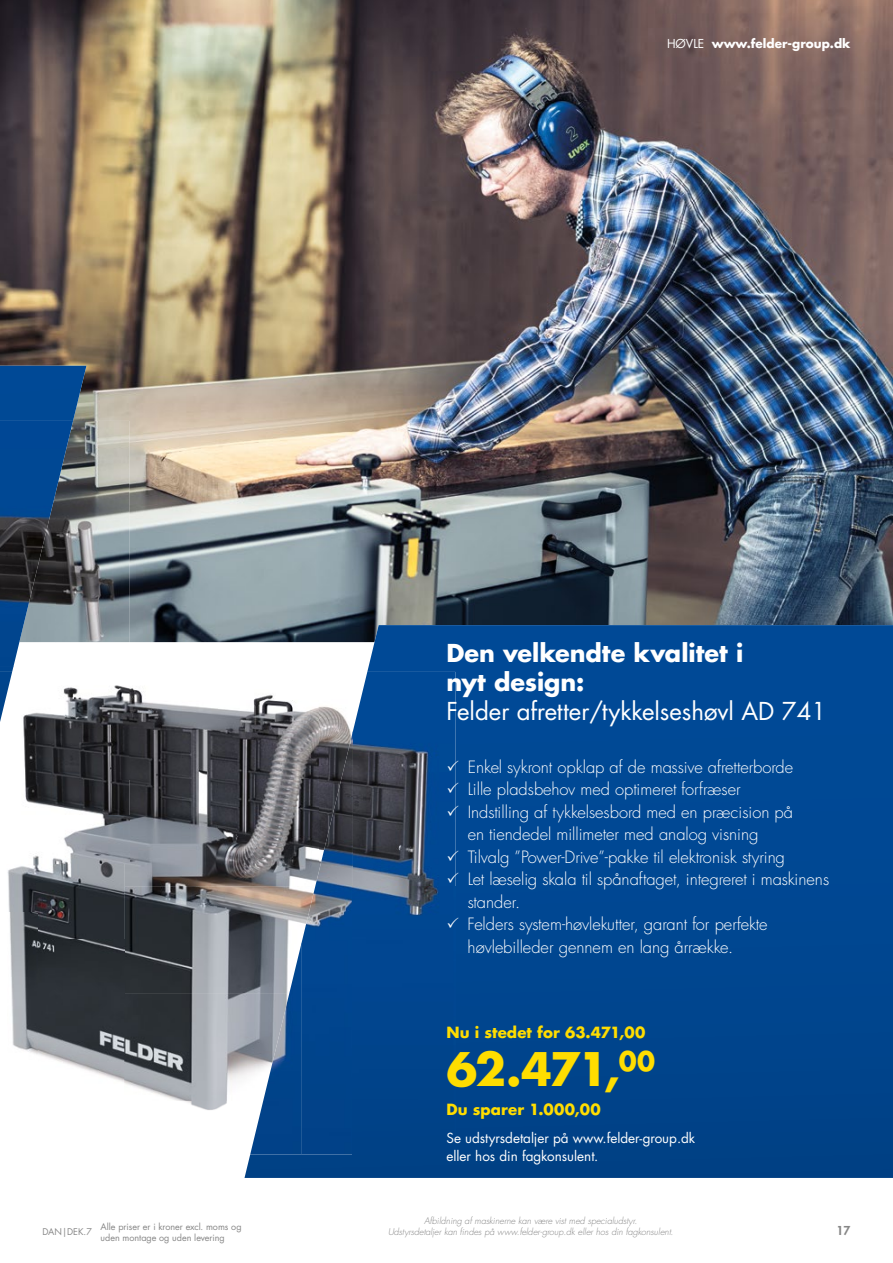
<style>
.page{position:relative;width:893px;height:1263px;background:#fff}
.page>*{position:absolute;margin:0;border:0;box-sizing:border-box;transform-origin:0 0}
.t1{font:700 45px "Futura OT";color:#fd0}
.t2{font:24px "Futura OT";color:#fff}
.t3{font:700 24px/28.8px "Futura OT";color:#fff}
.t4{font:300 16.5px/22.5px "Futura OT";color:#fff}
.t5{font:700 15px "Futura OT";letter-spacing:.005em;color:#fd0}
.t6{font:13.5px/18px "Futura OT";color:#fff}
.t7{font:700 12px "Futura OT";color:#fff}
.t8{font:600 12px "Futura OT";color:#878787}
.t9{font:italic 300 9px/11.2px "Futura OT";color:#878787;text-align:center}
.t10{font:9px/10.8px "Futura OT";color:#878787}
.s1{font-weight:400}
</style>
<div class="page">
<img style="left:0;top:0;width:893px;height:642px">
<svg style="left:0;top:366px;width:86px;height:55px;background:#0a4d93"></svg>
<img style="left:10px;top:940px;width:28px;height:114px">
<img style="left:73px;top:421px;width:56px;height:221px">
<img style="left:0;top:421px;width:73px;height:246px">
<svg style="left:0;top:667px;width:13px;height:5px"></svg>
<svg style="left:244px;top:625px;width:649px;height:553px;background:#044891"></svg>
<img style="left:129px;top:672px;width:190px;height:107px">
<img style="left:319px;top:672px;width:34px;height:59px">
<img style="left:125px;top:779px;width:176px;height:107px">
<img style="left:7px;top:863px;width:118px;height:77px">
<img style="left:124px;top:886px;width:177px;height:107px">
<img style="left:38px;top:940px;width:87px;height:142px">
<img style="left:124px;top:993px;width:126px;height:108px">
<img style="left:185px;top:1101px;width:65px;height:53px">
<img style="left:23px;top:685px;width:106px;height:178px">
<img style="left:0;top:672px;width:12px;height:50px">
<img style="left:353px;top:672px;width:102px;height:482px">
<img style="left:301px;top:731px;width:52px;height:423px">
<img style="left:250px;top:943px;width:52px;height:211px">
<p class="t7" style="left:667px;top:34px;width:185px"><span class="s1">HØVLE</span> www.felder-group.dk</p>
<p class="t10" style="left:43px;top:1226px;width:51px">DAN|DEK.7</p>
<p class="t10" style="left:101px;top:1221px;width:143px">Alle priser er i kroner excl. moms og uden montage og uden levering</p>
<h2 class="t3" style="left:446px;top:637px;width:298px">Den velkendte kvalitet i nyt design:</h2>
<h2 class="t2" style="left:446px;top:695px;width:381px">Felder afretter/tykkelseshøvl AD 741</h2>
<p class="t4" style="left:446px;top:755px;width:348px">✓ Enkel sykront opklap af de massive afretterborde</p>
<p class="t4" style="left:446px;top:778px;width:296px">✓ Lille pladsbehov med optimeret forfræser</p>
<p class="t4" style="left:468px;top:800px;width:327px;text-indent:-21px">✓ Indstilling af tykkelsesbord med en præcision på en tiendedel millimeter med analog visning</p>
<p class="t4" style="left:446px;top:845px;width:340px">✓ Tilvalg ”Power-Drive”-pakke til elektronisk styring</p>
<p class="t4" style="left:468px;top:868px;width:363px;text-indent:-21px">✓ Let læselig skala til spånaftaget, integreret i maskinens stander.</p>
<p class="t4" style="left:468px;top:913px;width:302px;text-indent:-21px">✓ Felders system-høvlekutter, garant for perfekte høvlebilleder gennem en lang årrække.</p>
<p class="t5" style="left:446px;top:1021px;width:200px">Nu i stedet for 63.471,00</p>
<h1 class="t1" style="left:446px;top:1036px;width:210px">62.471,<sup>00</sup></h1>
<p class="t5" style="left:446px;top:1098px;width:156px">Du sparer 1.000,00</p>
<p class="t6" style="left:446px;top:1129px;width:250px">Se udstyrsdetaljer på www.felder-group.dk eller hos din fagkonsulent.</p>
<p class="t9" style="left:388px;top:1215px;width:287px">Afbildning af maskinerne kan være vist med specialudstyr.<br>Udstyrsdetaljer kan findes på www.felder-group.dk eller hos din fagkonsulent.</p>
<p class="t8" style="left:837px;top:1222px;width:15px">17</p>
</div>
